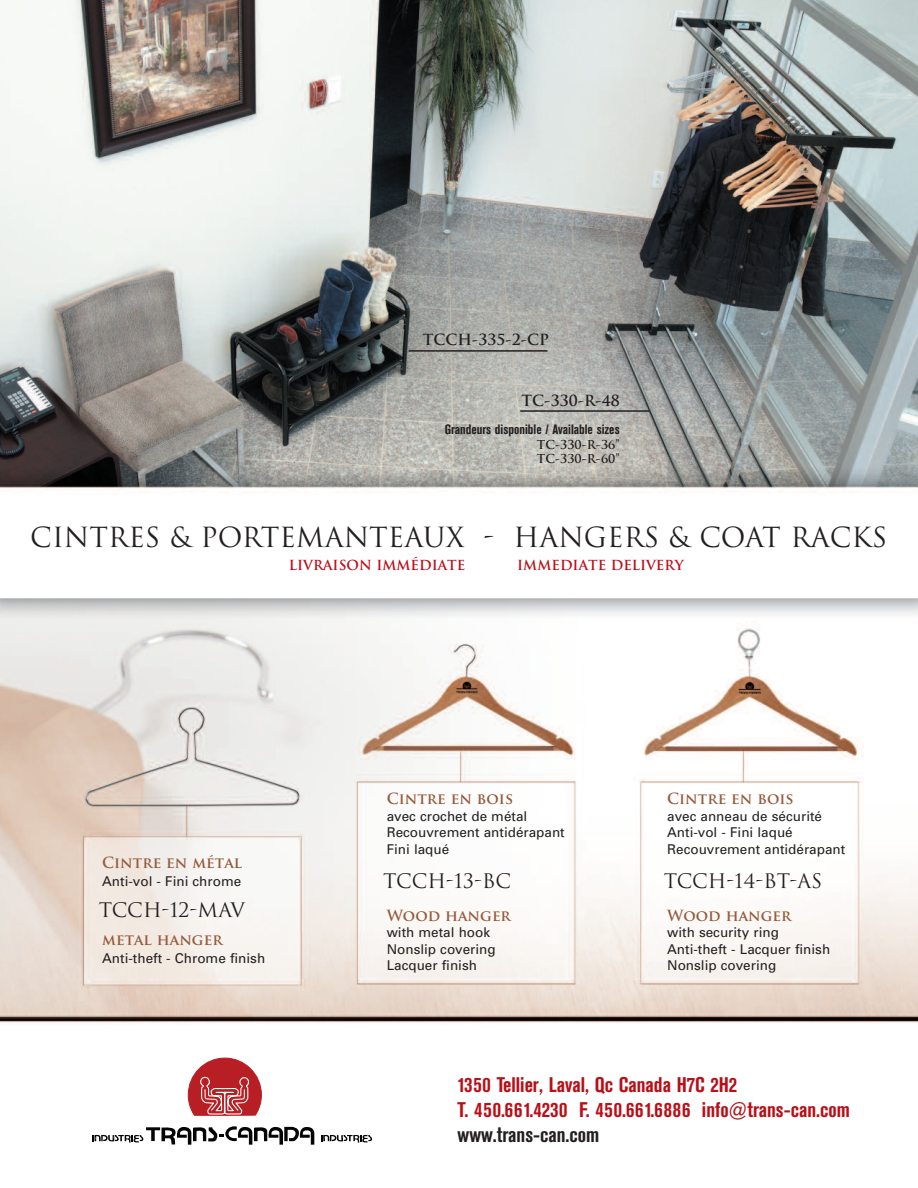
<style>
.page{position:relative;width:918px;height:1188px;background:#fff}
.page>*{position:absolute;margin:0;border:0;box-sizing:border-box;transform-origin:0 0}
.t1{font:27px "Trajan";color:#231f20}
.t2{font:700 condensed 21px/25.2px "Akzidenz Grotesk BE";color:#b90f17}
.t3{font:700 condensed 21px "Akzidenz Grotesk BE";color:#231f20}
.t4{font:19.5px "Trajan";color:#231f20}
.t5{font:700 15px "Trajan Pro";color:#955b3b}
.t6{font:700 15px "Trajan Pro";color:#231f20}
.t7{font:13.5px/16.5px "Univers";color:#231f20}
.t8{font:700 13.5px "Trajan Pro";color:#b90f17}
.t9{font:700 condensed 13.5px "Akzidenz Grotesk BE";color:#231f20}
.t10{font:700 12px/14.5px "Trajan Pro";color:#231f20}
</style>
<div class="page">
<img style="left:0;top:0;width:918px;height:1140px">
<svg style="left:321px;top:1135px;width:51px;height:8px"></svg>
<svg style="left:92px;top:1058px;width:223px;height:87px"></svg>
<hr style="left:520px;top:410px;width:129px;height:2px;background:#231f20">
<hr style="left:409px;top:350px;width:139px;height:2px;background:#231f20">
<p class="t6" style="left:423px;top:334px;width:128px">TCCH-335-2-CP</p>
<p class="t6" style="left:522px;top:394px;width:100px">TC-330-R-48</p>
<p class="t9" style="left:445px;top:424px;width:177px">Grandeurs disponible / Available sizes</p>
<p class="t10" style="left:537px;top:438px;width:84px">TC-330-R-36”<br>TC-330-R-60”</p>
<h1 class="t1" style="left:30px;top:522px;width:858px">CINTRES &amp; PORTEMANTEAUX - HANGERS &amp; COAT RACKS</h1>
<p class="t8" style="left:289px;top:559px;width:178px">LIVRAISON IMMÉDIATE</p>
<p class="t8" style="left:517px;top:559px;width:168px">IMMEDIATE DELIVERY</p>
<p class="t5" style="left:102px;top:856px;width:142px">Cintre en métal</p>
<p class="t7" style="left:102px;top:874px;width:141px">Anti-vol - Fini chrome</p>
<h3 class="t4" style="left:99px;top:899px;width:148px">TCCH-12-MAV</h3>
<p class="t5" style="left:102px;top:934px;width:122px">metal hanger</p>
<p class="t7" style="left:102px;top:951px;width:165px">Anti-theft - Chrome finish</p>
<p class="t5" style="left:387px;top:793px;width:128px">Cintre en bois</p>
<p class="t7" style="left:387px;top:809px;width:180px">avec crochet de métal<br>Recouvrement antidérapant<br>Fini laqué</p>
<h3 class="t4" style="left:383px;top:870px;width:129px">TCCH-13-BC</h3>
<p class="t5" style="left:387px;top:910px;width:126px">Wood hanger</p>
<p class="t7" style="left:387px;top:926px;width:111px">with metal hook<br>Nonslip covering<br>Lacquer finish</p>
<p class="t5" style="left:667px;top:793px;width:128px">Cintre en bois</p>
<p class="t7" style="left:667px;top:809px;width:180px">avec anneau de sécurité<br>Anti-vol - Fini laqué<br>Recouvrement antidérapant</p>
<h3 class="t4" style="left:664px;top:870px;width:160px">TCCH-14-BT-AS</h3>
<p class="t5" style="left:667px;top:910px;width:126px">Wood hanger</p>
<p class="t7" style="left:667px;top:926px;width:165px">with security ring<br>Anti-theft - Lacquer finish<br>Nonslip covering</p>
<h2 class="t2" style="left:458px;top:1074px;width:394px">1350 Tellier, Laval, Qc Canada H7C 2H2<br>T. 450.661.4230 F. 450.661.6886 info@trans-can.com</h2>
<h2 class="t3" style="left:458px;top:1127px;width:143px">www.trans-can.com</h2>
</div>
